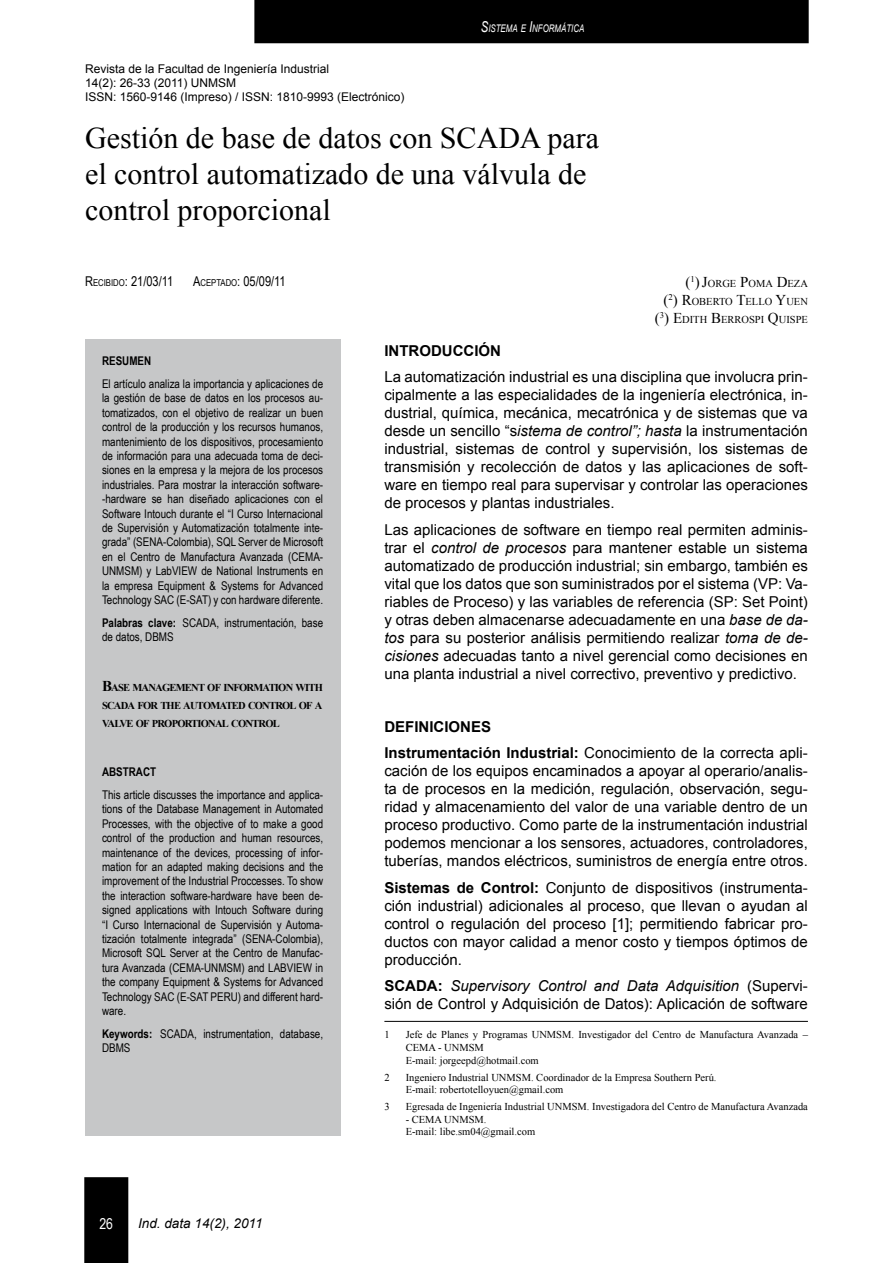
<style>
.page{position:relative;width:893px;height:1263px;background:#fff}
.page>*{position:absolute;margin:0;border:0;box-sizing:border-box;transform-origin:0 0}
.t1{font:30px/36px "Times New Roman";color:#000}
.t2{font:15px/18px "Arial";color:#000;text-align:justify}
.t3{font:700 15px/26.5px "Arial";color:#000}
.t4{font:15px "Arial Narrow";color:#fff}
.t5{font:13.5px "Arial Narrow";color:#000}
.t6{font:italic 13.5px "Arial";color:#000}
.t7{font:12px/14.4px "Arial Narrow";color:#000;text-align:justify}
.t8{font:12px/14.4px "Arial";color:#000}
.t9{font:700 12px "Arial Narrow";color:#000}
.t10{font:10.5px/12.6px "Times New Roman";color:#000}
.t11{font:700 10.5px/18px "Times New Roman";letter-spacing:-.07em;color:#000;text-align:justify}
.t12{font:10.5px/18px "Times New Roman";color:#000;text-align:right}
.t13{font:italic 10.5px "Arial";color:#fff;scale:.75 1}
.t14{font:8.4px "Arial Narrow";color:#000}
.s1{font-size:15px}
.s2{font-size:12px}
.s3{font-size:9.45px}
.s4{font-weight:700}
.s5{font-style:italic}
.s6{font-weight:400}
</style>
<div class="page">
<div style="left:84px;top:1177px;width:44px;height:86px;background:#000"></div>
<div style="left:254px;top:0;width:555px;height:43px;background:#000"></div>
<hr style="left:384px;top:1021px;width:424px;height:1px;background:#000">
<div style="left:85px;top:339px;width:255px;height:796px;background:#c6c7c8"></div>
<p class="t13" style="left:481px;top:22px;width:140px"><span class="s1">S</span>ISTEMA E <span class="s1">I</span>NFORMÁTICA</p>
<p class="t14" style="left:85px;top:63px;width:446px"><span class="s2">G</span>ESTIÓN DE BASE DE DATOS CON SCADA PARA EL CONTROL AUTOMATIZADO DE UNA VÁLVULA DE CONTROL PROPORCIONAL</p>
<p class="t8" style="left:85px;top:61px;width:321px">Revista de la Facultad de Ingeniería Industrial<br>14(2): 26-33 (2011) UNMSM<br>ISSN: 1560-9146 (Impreso) / ISSN: 1810-9993 (Electrónico)</p>
<h1 class="t1" style="left:85px;top:120px;width:376px">Gestión de base de datos con scada</h1>
<h1 class="t1" style="left:85px;top:120px;width:516px;text-indent:462px">para el control automatizado de una válvula de control proporcional</h1>
<p class="t5" style="left:85px;top:272px;width:202px">R<span class="s3">ECIBIDO</span>: 21/03/11 A<span class="s3">CEPTADO</span>: 05/09/11</p>
<p class="t12" style="left:655px;top:274px;width:155px"><span class="s1">(</span><sup>1</sup><span class="s1">)J</span>ORGE <span class="s1">P</span>OMA <span class="s1">D</span>EZA<br><span class="s1">(</span><sup>2</sup><span class="s1">) R</span>OBERTO <span class="s1">T</span>ELLO <span class="s1">Y</span>UEN <span class="s1">(</span><sup>3</sup><span class="s1">) E</span>DITH <span class="s1">B</span>ERROSPI <span class="s1">Q</span>UISPE</p>
<p class="t9" style="left:102px;top:352px;width:15px">RESUMEN</p>
<p class="t7" style="left:102px;top:376px;width:223px">El artículo analiza la importancia y aplicaciones de la gestión de base de datos en los procesos au&shy;tomatizados, con el objetivo de realizar un buen control de la producción y los recursos humanos, mantenimiento de los dispositivos, procesamiento de información para una adecuada toma de deci&shy;siones en la empresa y la mejora de los procesos industriales. Para mostrar la interacción software--hardware se han diseñado aplicaciones con el Software Intouch durante el “I Curso Internacional de Supervisión y Automatización totalmente inte&shy;grada” (SENA-Colombia), SQL Server de Microsoft en el Centro de Manufactura Avanzada (CEMA-UNMSM) y LabVIEW de National Instruments en la empresa Equipment &amp; Systems for Advanced Technology SAC (E-SAT) y con hardware diferente.</p>
<p class="t7" style="left:102px;top:615px;width:223px"><span class="s4">Palabras clave:</span> SCADA, instrumentación, base de datos, DBMS</p>
<p class="t11" style="left:102px;top:678px;width:222px"><span class="s1">B</span>ASE MANAGEMENT OF INFORMATION WITH SCADA FOR THE AUTOMATED CONTROL OF A VALVE OF PROPORTIONAL CONTROL</p>
<p class="t9" style="left:102px;top:763px;width:49px">ABSTRACT</p>
<p class="t7" style="left:102px;top:787px;width:223px">This article discusses the importance and applica&shy;tions of the Database Management in Automated Processes, with the objective of to make a good control of the production and human resources, maintenance of the devices, processing of infor&shy;mation for an adapted making decisions and the improvement of the Industrial Proccesses. To show the interaction software-hardware have been de&shy;signed applications with Intouch Software during “I Curso Internacional de Supervisión y Automa&shy;tización totalmente integrada” (SENA-Colombia), Microsoft SQL Server at the Centro de Manufac&shy;tura Avanzada (CEMA-UNMSM) and LABVIEW in the company Equipment &amp; Systems for Advanced Technology SAC (E-SAT PERU) and different hard&shy;ware.</p>
<p class="t7" style="left:102px;top:1026px;width:223px"><span class="s4">Keywords:</span> SCADA, instrumentation, database,<br>DBMS</p>
<p class="t4" style="left:99px;top:1213px;width:15px">26</p>
<p class="t6" style="left:138px;top:1215px;width:126px">Ind. data 14(2), 2011</p>
<p class="t3" style="left:384px;top:338px;width:118px">INTRODUCCIÓN</p>
<p class="t2" style="left:384px;top:368px;width:425px">La automatización industrial es una disciplina que involucra prin&shy;cipalmente a las especialidades de la ingeniería electrónica, in&shy;dustrial, química, mecánica, mecatrónica y de sistemas que va desde un sencillo “s<span class="s5">istema de control”; hasta</span> la instrumentación industrial, sistemas de control y supervisión, los sistemas de transmisión y recolección de datos y las aplicaciones de soft&shy;ware en tiempo real para supervisar y controlar las operaciones de procesos y plantas industriales.</p>
<p class="t2" style="left:384px;top:521px;width:425px">Las aplicaciones de software en tiempo real permiten adminis&shy;trar el <span class="s5">control de procesos</span> para mantener estable un sistema automatizado de producción industrial; sin embargo, también es vital que los datos que son suministrados por el sistema (VP: Va&shy;riables de Proceso) y las variables de referencia (SP: Set Point) y otras deben almacenarse adecuadamente en una <span class="s5">base de da&shy;tos</span> para su posterior análisis permitiendo realizar <span class="s5">toma de de&shy;cisiones</span> adecuadas tanto a nivel gerencial como decisiones en una planta industrial a nivel correctivo, preventivo y predictivo.</p>
<p class="t3" style="left:384px;top:714px;width:425px">DEFINICIONES<br>Instrumentación Industrial: <span class="s6">Conocimiento de la correcta apli-</span></p>
<p class="t2" style="left:384px;top:762px;width:425px">cación de los equipos encaminados a apoyar al operario/analis&shy;ta de procesos en la medición, regulación, observación, segu&shy;ridad y almacenamiento del valor de una variable dentro de un proceso productivo. Como parte de la instrumentación industrial podemos mencionar a los sensores, actuadores, controladores, tuberías, mandos eléctricos, suministros de energía entre otros.</p>
<p class="t2" style="left:384px;top:879px;width:425px"><span class="s4">Sistemas de Control:</span> Conjunto de dispositivos (instrumenta&shy;ción industrial) adicionales al proceso, que llevan o ayudan al control o regulación del proceso [1]; permitiendo fabricar pro&shy;ductos con mayor calidad a menor costo y tiempos óptimos de producción.</p>
<p class="t2" style="left:384px;top:977px;width:425px"><span class="s4">SCADA:</span> <span class="s5">Supervisory Control and Data Adquisition</span> (Supervi&shy;sión de Control y Adquisición de Datos): Aplicación de software</p>
<p class="t10" style="left:384px;top:1028px;width:7px">1</p>
<p class="t10" style="left:406px;top:1028px;width:404px">Jefe de Planes y Programas UNMSM. Investigador del Centro de Manufactura Avanzada –<br>CEMA - UNMSM<br>E-mail: jorgeepd@hotmail.com</p>
<p class="t10" style="left:384px;top:1070px;width:7px">2</p>
<p class="t10" style="left:406px;top:1070px;width:312px">Ingeniero Industrial UNMSM. Coordinador de la Empresa Southern Perú.<br>E-mail: robertotelloyuen@gmail.com</p>
<p class="t10" style="left:384px;top:1100px;width:7px">3</p>
<p class="t10" style="left:406px;top:1100px;width:404px">Egresada de Ingeniería Industrial UNMSM. Investigadora del Centro de Manufactura Avanzada</p>
<p class="t10" style="left:406px;top:1113px;width:131px">- CEMA UNMSM.<br>E-mail: libe.sm04@gmail.com</p>
</div>
